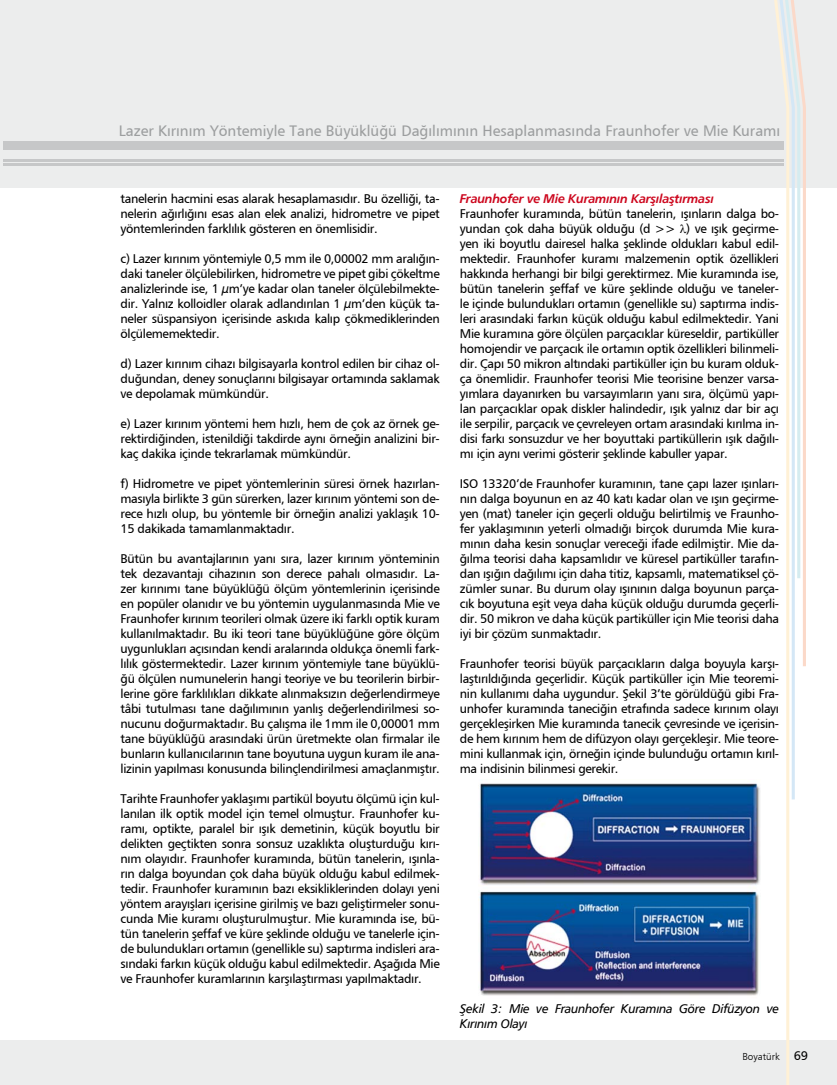
<style>
.page{position:relative;width:837px;height:1085px;background:#fff}
.page>*{position:absolute;margin:0;border:0;box-sizing:border-box;transform-origin:0 0}
.t1{font:15px "Humanist 777 BT Roman B";color:#9c9e9f}
.t2{font:12.5px/15px "Humanist 777 BT Roman B";letter-spacing:-.025em;color:#000;text-align:justify}
.t3{font:12.5px/15px "Humanist 777 BT Italic B";letter-spacing:-.025em;color:#000}
.t4{font:12.5px "Humanist 777 BT Bold Italic B";letter-spacing:-.025em;color:#cd071e}
.t5{font:10px "Humanist 777 BT Light B";color:#000}
.s1{font-family:"Humanist 777 BT Roman B";font-size:12.5px}
</style>
<div class="page">
<div style="left:0;top:1040px;width:836px;height:44px;background:#eceded"></div>
<div style="left:0;top:0;width:836px;height:188px;background:#eceded"></div>
<div style="left:3px;top:142px;width:780px;height:8px;background:#c6c7c8"></div>
<hr style="left:3px;top:159px;width:780px;height:3px;background:#c6c7c8">
<hr style="left:3px;top:163px;width:780px;height:3px;background:#c6c7c8">
<svg style="left:773px;top:0;width:32px;height:1084px"></svg>
<img style="left:478px;top:783px;width:282px;height:213px">
<p class="t1" style="left:119px;top:122px;width:662px">Lazer Kırınım Yöntemiyle Tane Büyüklüğü Dağılımının Hesaplanmasında Fraunhofer ve Mie Kuramı</p>
<p class="t2" style="left:120px;top:191px;width:320px">tanelerin hacmini esas alarak hesaplamasıdır. Bu özelliği, ta&shy;nelerin ağırlığını esas alan elek analizi, hidrometre ve pipet yöntemlerinden farklılık gösteren en önemlisidir.</p>
<p class="t2" style="left:120px;top:251px;width:320px">c) Lazer kırınım yöntemiyle 0,5 mm ile 0,00002 mm aralığın&shy;daki taneler ölçülebilirken, hidrometre ve pipet gibi çökeltme analizlerinde ise, 1 μm’ye kadar olan taneler ölçülebilmekte&shy;dir. Yalnız kolloidler olarak adlandırılan 1 μm’den küçük ta&shy;neler süspansiyon içerisinde askıda kalıp çökmediklerinden ölçülememektedir.</p>
<p class="t2" style="left:120px;top:356px;width:320px">d) Lazer kırınım cihazı bilgisayarla kontrol edilen bir cihaz ol&shy;duğundan, deney sonuçlarını bilgisayar ortamında saklamak ve depolamak mümkündür.</p>
<p class="t2" style="left:120px;top:416px;width:320px">e) Lazer kırınım yöntemi hem hızlı, hem de çok az örnek ge&shy;rektirdiğinden, istenildiği takdirde aynı örneğin analizini bir&shy;kaç dakika içinde tekrarlamak mümkündür.</p>
<p class="t2" style="left:120px;top:476px;width:320px">f) Hidrometre ve pipet yöntemlerinin süresi örnek hazırlan&shy;masıyla birlikte 3 gün sürerken, lazer kırınım yöntemi son de&shy;rece hızlı olup, bu yöntemle bir örneğin analizi yaklaşık 10- 15 dakikada tamamlanmaktadır.</p>
<p class="t2" style="left:120px;top:551px;width:320px">Bütün bu avantajlarının yanı sıra, lazer kırınım yönteminin tek dezavantajı cihazının son derece pahalı olmasıdır. La&shy;zer kırınımı tane büyüklüğü ölçüm yöntemlerinin içerisinde en popüler olanıdır ve bu yöntemin uygulanmasında Mie ve Fraunhofer kırınım teorileri olmak üzere iki farklı optik kuram kullanılmaktadır. Bu iki teori tane büyüklüğüne göre ölçüm uygunlukları açısından kendi aralarında oldukça önemli fark&shy;lılık göstermektedir. Lazer kırınım yöntemiyle tane büyüklü&shy;ğü ölçülen numunelerin hangi teoriye ve bu teorilerin birbir&shy;lerine göre farklılıkları dikkate alınmaksızın değerlendirmeye tâbi tutulması tane dağılımının yanlış değerlendirilmesi so&shy;nucunu doğurmaktadır. Bu çalışma ile 1mm ile 0,00001 mm tane büyüklüğü arasındaki ürün üretmekte olan firmalar ile bunların kullanıcılarının tane boyutuna uygun kuram ile ana&shy;lizinin yapılması konusunda bilinçlendirilmesi amaçlanmıştır.</p>
<p class="t2" style="left:120px;top:791px;width:320px">Tarihte Fraunhofer yaklaşımı partikül boyutu ölçümü için kul&shy;lanılan ilk optik model için temel olmuştur. Fraunhofer ku&shy;ramı, optikte, paralel bir ışık demetinin, küçük boyutlu bir delikten geçtikten sonra sonsuz uzaklıkta oluşturduğu kırı&shy;nım olayıdır. Fraunhofer kuramında, bütün tanelerin, ışınla&shy;rın dalga boyundan çok daha büyük olduğu kabul edilmek&shy;tedir. Fraunhofer kuramının bazı eksikliklerinden dolayı yeni yöntem arayışları içerisine girilmiş ve bazı geliştirmeler sonu&shy;cunda Mie kuramı oluşturulmuştur. Mie kuramında ise, bü&shy;tün tanelerin şeffaf ve küre şeklinde olduğu ve tanelerle için&shy;de bulundukları ortamın (genellikle su) saptırma indisleri ara&shy;sındaki farkın küçük olduğu kabul edilmektedir. Aşağıda Mie ve Fraunhofer kuramlarının karşılaştırması yapılmaktadır.</p>
<p class="t4" style="left:459px;top:190px;width:255px">Fraunhofer ve Mie Kuramının Karşılaştırması</p>
<p class="t2" style="left:459px;top:206px;width:320px">Fraunhofer kuramında, bütün tanelerin, ışınların dalga bo&shy;yundan çok daha büyük olduğu (d &gt;&gt; ) ve ışık geçirme&shy;yen iki boyutlu dairesel halka şeklinde oldukları kabul edil&shy;mektedir. Fraunhofer kuramı malzemenin optik özellikleri hakkında herhangi bir bilgi gerektirmez. Mie kuramında ise, bütün tanelerin şeffaf ve küre şeklinde olduğu ve taneler&shy;le içinde bulundukları ortamın (genellikle su) saptırma indis&shy;leri arasındaki farkın küçük olduğu kabul edilmektedir. Yani Mie kuramına göre ölçülen parçacıklar küreseldir, partiküller homojendir ve parçacık ile ortamın optik özellikleri bilinmeli&shy;dir. Çapı 50 mikron altındaki partiküller için bu kuram olduk&shy;ça önemlidir. Fraunhofer teorisi Mie teorisine benzer varsa&shy;yımlara dayanırken bu varsayımların yanı sıra, ölçümü yapı&shy;lan parçacıklar opak diskler halindedir, ışık yalnız dar bir açı ile serpilir, parçacık ve çevreleyen ortam arasındaki kırılma in&shy;disi farkı sonsuzdur ve her boyuttaki partiküllerin ışık dağılı&shy;mı için aynı verimi gösterir şeklinde kabuller yapar.</p>
<p class="t2" style="left:459px;top:476px;width:320px">ISO 13320’de Fraunhofer kuramının, tane çapı lazer ışınları&shy;nın dalga boyunun en az 40 katı kadar olan ve ışın geçirme&shy;yen (mat) taneler için geçerli olduğu belirtilmiş ve Fraunho&shy;fer yaklaşımının yeterli olmadığı birçok durumda Mie kura&shy;mının daha kesin sonuçlar vereceği ifade edilmiştir. Mie da&shy;ğılma teorisi daha kapsamlıdır ve küresel partiküller tarafın&shy;dan ışığın dağılımı için daha titiz, kapsamlı, matematiksel çö&shy;zümler sunar. Bu durum olay ışınının dalga boyunun parça&shy;cık boyutuna eşit veya daha küçük olduğu durumda geçerli&shy;dir. 50 mikron ve daha küçük partiküller için Mie teorisi daha iyi bir çözüm sunmaktadır.</p>
<p class="t2" style="left:459px;top:656px;width:320px">Fraunhofer teorisi büyük parçacıkların dalga boyuyla karşı&shy;laştırıldığında geçerlidir. Küçük partiküller için Mie teoremi&shy;nin kullanımı daha uygundur. Şekil 3’te görüldüğü gibi Fra&shy;unhofer kuramında taneciğin etrafında sadece kırınım olayı gerçekleşirken Mie kuramında tanecik çevresinde ve içerisin&shy;de hem kırınım hem de difüzyon olayı gerçekleşir. Mie teore&shy;mini kullanmak için, örneğin içinde bulunduğu ortamın kırıl&shy;ma indisinin bilinmesi gerekir.</p>
<p class="t3" style="left:459px;top:1000px;width:320px">Şekil 3: Mie ve Fraunhofer Kuramına Göre Difüzyon ve<br>Kırınım Olayı</p>
<p class="t5" style="left:742px;top:1050px;width:67px">Boyatürk <span class="s1">69</span></p>
</div>
